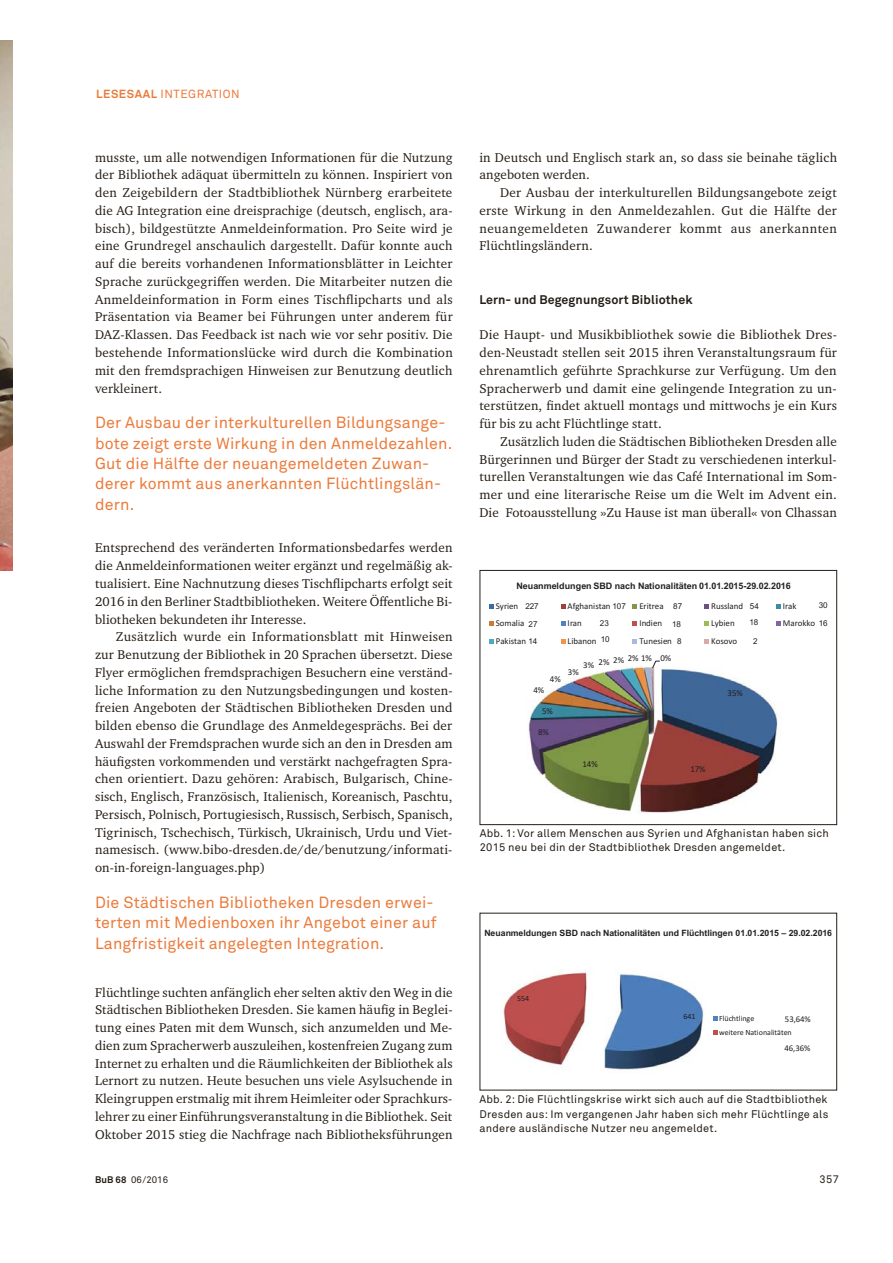
<style>
.page{position:relative;width:893px;height:1263px;background:#fff}
.page>*{position:absolute;margin:0;border:0;box-sizing:border-box;transform-origin:0 0}
.t1{font:16.05px/20.4px "Akkurat Pro";letter-spacing:.01em;color:#eb7b3b}
.t2{font:13.05px/17.7px "Charter ITC Pro";letter-spacing:.01em;color:#251d16;text-align:justify}
.t3{font:700 12.45px "Akkurat Pro";letter-spacing:.01em;color:#251d16}
.t4{font:11.7px "Akkurat Pro";letter-spacing:.05em;color:#eb7b3b}
.t5{font:10.95px/14.5px "Akkurat Pro";letter-spacing:.02em;color:#251d16}
.t6{font:9.45px "Akkurat Pro";letter-spacing:.01em;color:#251d16}
.t7{font:9px "Calibri 3";color:#231f20}
.t8{font:9px "Arial Bold MT3";letter-spacing:-.01em;color:#231f20}
.t9{font:8.7px "Arial Bold MT3";letter-spacing:-.005em;color:#231f20}
.t10{font:8.7px "Calibri 3";letter-spacing:-.01em;color:#231f20}
.t11{font:8.1px/15.9px "Arial MT2";letter-spacing:-.005em;color:#231f20;text-align:center}
.t12{font:7.95px/14.2px "Calibri 3";color:#231f20}
.s1{font-weight:700}
.s2{font-family:"Arial MT2";font-size:8.1px}
</style>
<div class="page">
<img style="left:0;top:41px;width:12px;height:529px">
<img style="left:528px;top:666px;width:250px;height:147px">
<svg style="left:652px;top:660px;width:8px;height:9px"></svg>
<svg style="left:489px;top:604px;width:5px;height:5px"></svg>
<svg style="left:561px;top:604px;width:4px;height:5px"></svg>
<svg style="left:632px;top:604px;width:5px;height:5px"></svg>
<svg style="left:704px;top:604px;width:5px;height:5px"></svg>
<svg style="left:776px;top:604px;width:5px;height:5px"></svg>
<svg style="left:489px;top:621px;width:5px;height:5px"></svg>
<svg style="left:561px;top:621px;width:4px;height:5px"></svg>
<svg style="left:632px;top:621px;width:5px;height:5px"></svg>
<svg style="left:704px;top:621px;width:5px;height:5px"></svg>
<svg style="left:776px;top:621px;width:5px;height:5px"></svg>
<svg style="left:489px;top:639px;width:5px;height:5px"></svg>
<svg style="left:561px;top:639px;width:4px;height:5px"></svg>
<svg style="left:632px;top:639px;width:5px;height:5px"></svg>
<svg style="left:704px;top:639px;width:5px;height:5px"></svg>
<div style="left:480px;top:570px;width:357px;height:255px;border:1px solid #251d16"></div>
<img style="left:503px;top:971px;width:201px;height:99px">
<svg style="left:713px;top:1016px;width:4px;height:4px"></svg>
<svg style="left:713px;top:1030px;width:4px;height:5px"></svg>
<p class="t4" style="left:96px;top:89px;width:145px"><span class="s1">LESESAAL</span> INTEGRATION</p>
<p class="t2" style="left:95px;top:149px;width:359px">musste, um alle notwendigen Informationen für die Nutzung der Bibliothek adäquat übermitteln zu können. Inspiriert von den Zeigebildern der Stadtbibliothek Nürnberg erarbeitete die AG Integration eine dreisprachige (deutsch, englisch, ara&shy;bisch), bildgestützte Anmeldeinformation. Pro Seite wird je eine Grundregel anschaulich dargestellt. Dafür konnte auch auf die bereits vorhandenen Informationsblätter in Leichter Sprache zurückgegriffen werden. Die Mitarbeiter nutzen die Anmeldeinformation in Form eines Tischflipcharts und als Präsentation via Beamer bei Führungen unter anderem für DAZ-Klassen. Das Feedback ist nach wie vor sehr positiv. Die bestehende Informationslücke wird durch die Kombination mit den fremdsprachigen Hinweisen zur Benutzung deutlich verkleinert.</p>
<p class="t1" style="left:95px;top:414px;width:359px">Der Ausbau der interkulturellen Bildungsange&shy;bote zeigt erste Wirkung in den Anmeldezahlen.<br>Gut die Hälfte der neuangemeldeten Zuwan&shy;derer kommt aus anerkannten Flüchtlingslän&shy;dern.</p>
<p class="t2" style="left:95px;top:540px;width:359px">Entsprechend des veränderten Informationsbedarfes werden die Anmeldeinformationen weiter ergänzt und regelmäßig ak&shy;tualisiert. Eine Nachnutzung dieses Tischflipcharts erfolgt seit 2016 in den Berliner Stadtbibliotheken. Weitere Öffentliche Bi&shy;bliotheken bekundeten ihr Interesse.</p>
<p class="t2" style="left:95px;top:629px;width:359px;text-indent:21px">Zusätzlich wurde ein Informationsblatt mit Hinweisen zur Benutzung der Bibliothek in 20 Sprachen übersetzt. Diese Flyer ermöglichen fremdsprachigen Besuchern eine verständ&shy;liche Information zu den Nutzungsbedingungen und kosten&shy;freien Angeboten der Städtischen Bibliotheken Dresden und bilden ebenso die Grundlage des Anmeldegesprächs. Bei der Auswahl der Fremdsprachen wurde sich an den in Dresden am häufigsten vorkommenden und verstärkt nachgefragten Spra&shy;chen orientiert. Dazu gehören: Arabisch, Bulgarisch, Chine&shy;sisch, Englisch, Französisch, Italienisch, Koreanisch, Paschtu, Persisch, Polnisch, Portugiesisch, Russisch, Serbisch, Spanisch, Tigrinisch, Tschechisch, Türkisch, Ukrainisch, Urdu und Viet&shy;namesisch. (www.bibo-dresden.de/de/benutzung/informati&shy;on-in-foreign-languages.php)</p>
<p class="t1" style="left:95px;top:894px;width:343px">Die Städtischen Bibliotheken Dresden erwei&shy;terten mit Medienboxen ihr Angebot einer auf<br>Langfristigkeit angelegten Integration.</p>
<p class="t2" style="left:95px;top:984px;width:359px">Flüchtlinge suchten anfänglich eher selten aktiv den Weg in die Städtischen Bibliotheken Dresden. Sie kamen häufig in Beglei&shy;tung eines Paten mit dem Wunsch, sich anzumelden und Me&shy;dien zum Spracherwerb auszuleihen, kostenfreien Zugang zum Internet zu erhalten und die Räumlichkeiten der Bibliothek als Lernort zu nutzen. Heute besuchen uns viele Asylsuchende in Kleingruppen erstmalig mit ihrem Heimleiter oder Sprachkurs&shy;lehrer zu einer Einführungsveranstaltung in die Bibliothek. Seit Oktober 2015 stieg die Nachfrage nach Bibliotheksführungen</p>
<p class="t2" style="left:479px;top:149px;width:359px">in Deutsch und Englisch stark an, so dass sie beinahe täglich angeboten werden.</p>
<p class="t2" style="left:479px;top:184px;width:359px;text-indent:21px">Der Ausbau der interkulturellen Bildungsangebote zeigt erste Wirkung in den Anmeldezahlen. Gut die Hälfte der neuangemeldeten Zuwanderer kommt aus anerkannten Flüchtlingsländern.</p>
<p class="t3" style="left:479px;top:295px;width:215px">Lern- und Begegnungsort Bibliothek</p>
<p class="t2" style="left:479px;top:327px;width:359px">Die Haupt- und Musikbibliothek sowie die Bibliothek Dres&shy;den-Neustadt stellen seit 2015 ihren Veranstaltungsraum für ehrenamtlich geführte Sprachkurse zur Verfügung. Um den Spracherwerb und damit eine gelingende Integration zu un&shy;terstützen, findet aktuell montags und mittwochs je ein Kurs für bis zu acht Flüchtlinge statt.</p>
<p class="t2" style="left:479px;top:433px;width:359px;text-indent:21px">Zusätzlich luden die Städtischen Bibliotheken Dresden alle Bürgerinnen und Bürger der Stadt zu verschiedenen interkul&shy;turellen Veranstaltungen wie das Café International im Som&shy;mer und eine literarische Reise um die Welt im Advent ein.<br>Die Fotoausstellung »Zu Hause ist man überall« von Clhassan</p>
<p class="t8" style="left:516px;top:583px;width:276px">Neuanmeldungen SBD nach Nationalitäten 01.01.2015-29.02.2016</p>
<p class="t7" style="left:496px;top:603px;width:24px">Syrien</p>
<p class="t7" style="left:568px;top:603px;width:60px">Afghanistan <span class="s2">107</span></p>
<p class="t7" style="left:639px;top:603px;width:26px">Eritrea</p>
<p class="t7" style="left:711px;top:603px;width:34px">Russland</p>
<p class="t7" style="left:783px;top:603px;width:15px">Irak</p>
<p class="t7" style="left:496px;top:620px;width:30px">Somalia</p>
<p class="t7" style="left:568px;top:620px;width:16px">Iran</p>
<p class="t7" style="left:639px;top:620px;width:24px">Indien</p>
<p class="t7" style="left:711px;top:620px;width:25px">Lybien</p>
<p class="t7" style="left:783px;top:620px;width:46px">Marokko <span class="s2">16</span></p>
<p class="t7" style="left:496px;top:638px;width:43px">Pakistan <span class="s2">14</span></p>
<p class="t7" style="left:568px;top:638px;width:30px">Libanon</p>
<p class="t7" style="left:639px;top:638px;width:34px">Tunesien</p>
<p class="t7" style="left:711px;top:638px;width:28px">Kosovo</p>
<p class="t11" style="left:819px;top:597px;width:10px">30</p>
<p class="t11" style="left:672px;top:598px;width:12px;line-height:17.2px">87<br>18<br>8</p>
<p class="t11" style="left:749px;top:598px;width:11px;text-align:left">54<br>18</p>
<p class="t11" style="left:525px;top:598px;width:15px;line-height:17.5px">227<br>27</p>
<p class="t11" style="left:600px;top:616px;width:11px;text-align:left">23<br>10</p>
<p class="t11" style="left:753px;top:633px;width:6px">2</p>
<p class="t7" style="left:583px;top:656px;width:90px">3% 2% 2% 2% 1% 0%</p>
<p class="t7" style="left:568px;top:669px;width:12px">3%</p>
<p class="t7" style="left:550px;top:676px;width:12px">4%</p>
<p class="t7" style="left:533px;top:687px;width:12px">4%</p>
<p class="t7" style="left:542px;top:708px;width:12px">5%</p>
<p class="t7" style="left:538px;top:729px;width:12px">8%</p>
<p class="t7" style="left:582px;top:761px;width:17px">14%</p>
<p class="t7" style="left:690px;top:766px;width:17px">17%</p>
<p class="t7" style="left:727px;top:690px;width:17px">35%</p>
<p class="t5" style="left:480px;top:827px;width:351px">Abb. 1: Vor allem Menschen aus Syrien und Afghanistan haben sich<br>2015 neu bei din der Stadtbibliothek Dresden angemeldet.</p>
<p class="t9" style="left:484px;top:930px;width:349px">Neuanmeldungen SBD nach Nationalitäten und Flüchtlingen 01.01.2015 – 29.02.2016</p>
<p class="t12" style="left:517px;top:992px;width:13px">554</p>
<p class="t12" style="left:684px;top:1010px;width:13px">641</p>
<p class="t12" style="left:719px;top:1011px;width:74px">Flüchtlinge<br>weitere Nationalitäten</p>
<p class="t10" style="left:785px;top:1016px;width:27px">53,64%</p>
<p class="t10" style="left:784px;top:1045px;width:27px">46,36%</p>
<p class="t5" style="left:480px;top:1093px;width:350px;text-align:justify">Abb. 2: Die Flüchtlingskrise wirkt sich auch auf die Stadtbibliothek Dresden aus: Im vergangenen Jahr haben sich mehr Flüchtlinge als andere ausländische Nutzer neu angemeldet.</p>
<p class="t6" style="left:95px;top:1176px;width:75px"><span class="s1">BuB 68</span> 06/2016</p>
<p class="t5" style="left:819px;top:1173px;width:21px">357</p>
</div>
